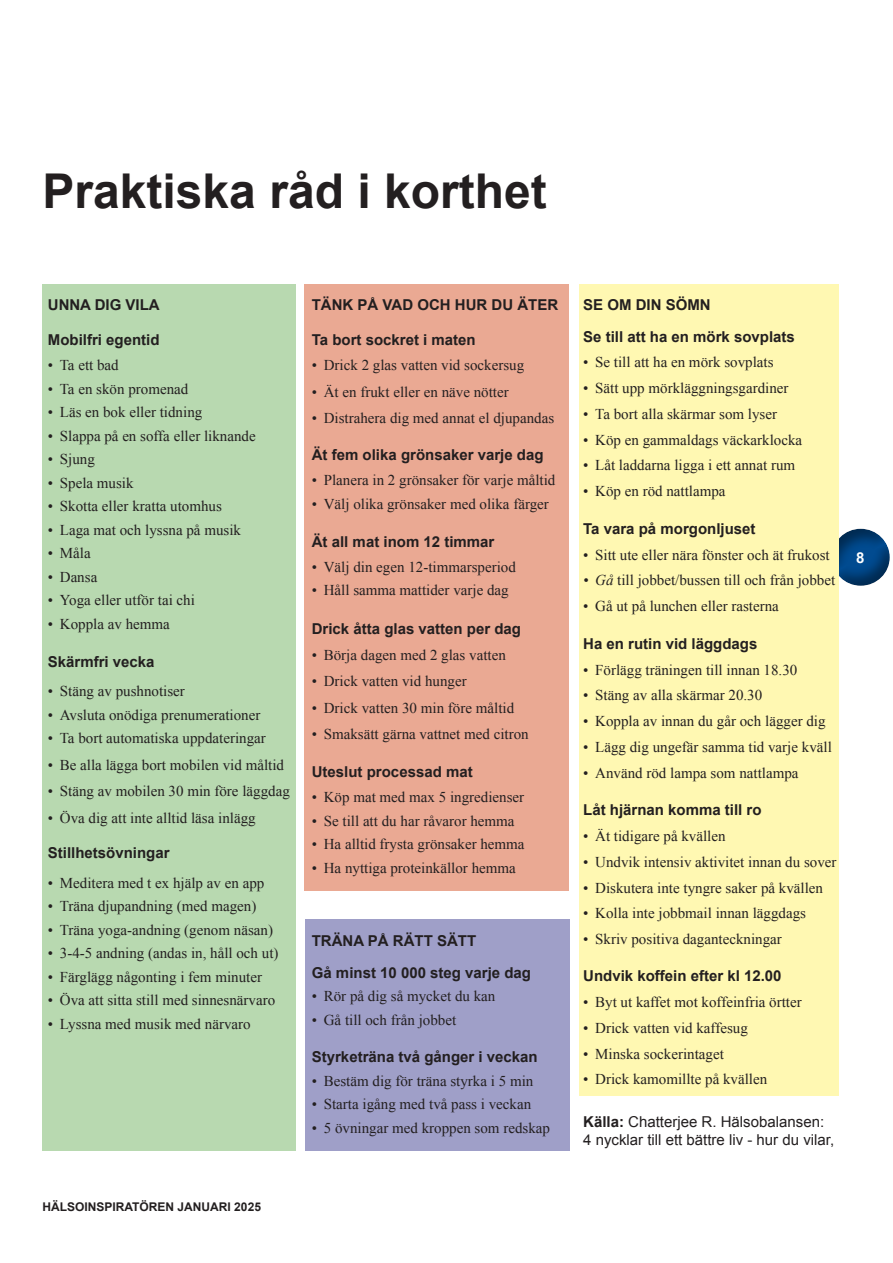
<style>
.page{position:relative;width:893px;height:1263px;background:#fff}
.page>*{position:absolute;margin:0;border:0;box-sizing:border-box;transform-origin:0 0}
.Underrubrik{font:700 48px "Arial";color:#231f20}
.t1{font:15px "Times New Roman";color:#231f20}
.Brödtext{font:700 15px "Arial";color:#231f20}
.Underrubrik-2{font:700 15px "Arial";color:#231f20}
.Brödtext-2{font:15px/18px "Arial";color:#231f20}
.t2{font:700 15px "Arial";color:#fff}
.t3{font:700 12px "Arial";color:#231f20}
.s1{font-style:italic}
.s2{font-weight:700}
</style>
<div class="page">
<div style="left:831px;top:528px;width:62px;height:58px;background:#231f20;opacity:.5"></div>
<div style="left:579px;top:285px;width:259px;height:811px;background:#fff8b2"></div>
<div style="left:306px;top:919px;width:264px;height:232px;background:#9f9fc8"></div>
<div style="left:305px;top:285px;width:264px;height:606px;background:#eaa993"></div>
<div style="left:43px;top:285px;width:253px;height:866px;background:#b8d9b0"></div>
<p class="Underrubrik" style="left:43px;top:159px;width:506px">Praktiska råd i korthet</p>
<p class="Underrubrik-2" style="left:48px;top:295px;width:113px">UNNA DIG VILA</p>
<p class="Underrubrik-2" style="left:48px;top:330px;width:113px">Mobilfri egentid</p>
<p class="t1" style="left:48px;top:355px;width:72px">• Ta ett bad</p>
<p class="t1" style="left:48px;top:379px;width:142px">• Ta en skön promenad</p>
<p class="t1" style="left:48px;top:402px;width:156px">• Läs en bok eller tidning</p>
<p class="t1" style="left:48px;top:426px;width:209px">• Slappa på en soffa eller liknande</p>
<p class="t1" style="left:48px;top:449px;width:49px">• Sjung</p>
<p class="t1" style="left:48px;top:473px;width:87px">• Spela musik</p>
<p class="t1" style="left:48px;top:496px;width:176px">• Skotta eller kratta utomhus</p>
<p class="t1" style="left:48px;top:520px;width:195px">• Laga mat och lyssna på musik</p>
<p class="t1" style="left:48px;top:543px;width:44px">• Måla</p>
<p class="t1" style="left:48px;top:567px;width:51px">• Dansa</p>
<p class="t1" style="left:48px;top:590px;width:149px">• Yoga eller utför tai chi</p>
<p class="t1" style="left:48px;top:614px;width:123px">• Koppla av hemma</p>
<p class="Brödtext" style="left:48px;top:651px;width:108px">Skärmfri vecka</p>
<p class="t1" style="left:48px;top:681px;width:138px">• Stäng av pushnotiser</p>
<p class="t1" style="left:48px;top:704px;width:214px">• Avsluta onödiga prenumerationer</p>
<p class="t1" style="left:48px;top:728px;width:219px">• Ta bort automatiska uppdateringar</p>
<p class="t1" style="left:48px;top:754px;width:238px">• Be alla lägga bort mobilen vid måltid</p>
<p class="t1" style="left:48px;top:781px;width:243px">• Stäng av mobilen 30 min före läggdag</p>
<p class="t1" style="left:48px;top:807px;width:209px">• Öva dig att inte alltid läsa inlägg</p>
<p class="Underrubrik-2" style="left:48px;top:843px;width:123px">Stillhetsövningar</p>
<p class="t1" style="left:48px;top:873px;width:218px">• Meditera med t ex hjälp av en app</p>
<p class="t1" style="left:48px;top:896px;width:210px">• Träna djupandning (med magen)</p>
<p class="t1" style="left:48px;top:920px;width:227px">• Träna yoga-andning (genom näsan)</p>
<p class="t1" style="left:48px;top:943px;width:232px">• 3-4-5 andning (andas in, håll och ut)</p>
<p class="t1" style="left:48px;top:967px;width:216px">• Färglägg någonting i fem minuter</p>
<p class="t1" style="left:48px;top:990px;width:229px">• Öva att sitta still med sinnesnärvaro</p>
<p class="t1" style="left:48px;top:1014px;width:204px">• Lyssna med musik med närvaro</p>
<p class="Brödtext" style="left:312px;top:295px;width:248px">TÄNK PÅ VAD OCH HUR DU ÄTER</p>
<p class="Underrubrik-2" style="left:312px;top:329px;width:165px">Ta bort sockret i maten</p>
<p class="t1" style="left:312px;top:355px;width:214px">• Drick 2 glas vatten vid sockersug</p>
<p class="t1" style="left:312px;top:381px;width:198px">• Ät en frukt eller en näve nötter</p>
<p class="t1" style="left:312px;top:408px;width:244px">• Distrahera dig med annat el djupandas</p>
<p class="Brödtext" style="left:312px;top:445px;width:233px">Ät fem olika grönsaker varje dag</p>
<p class="t1" style="left:312px;top:470px;width:245px">• Planera in 2 grönsaker för varje måltid</p>
<p class="t1" style="left:312px;top:494px;width:239px">• Välj olika grönsaker med olika färger</p>
<p class="Brödtext" style="left:312px;top:531px;width:184px">Ät all mat inom 12 timmar</p>
<p class="t1" style="left:312px;top:556px;width:206px">• Välj din egen 12-timmarsperiod</p>
<p class="t1" style="left:312px;top:580px;width:198px">• Håll samma mattider varje dag</p>
<p class="Underrubrik-2" style="left:312px;top:619px;width:211px">Drick åtta glas vatten per dag</p>
<p class="t1" style="left:312px;top:644px;width:196px">• Börja dagen med 2 glas vatten</p>
<p class="t1" style="left:312px;top:671px;width:156px">• Drick vatten vid hunger</p>
<p class="t1" style="left:312px;top:697px;width:204px">• Drick vatten 30 min före måltid</p>
<p class="t1" style="left:312px;top:724px;width:218px">• Smaksätt gärna vattnet med citron</p>
<p class="Underrubrik-2" style="left:312px;top:761px;width:162px">Uteslut processad mat</p>
<p class="t1" style="left:312px;top:787px;width:214px">• Köp mat med max 5 ingredienser</p>
<p class="t1" style="left:312px;top:810px;width:204px">• Se till att du har råvaror hemma</p>
<p class="t1" style="left:312px;top:834px;width:214px">• Ha alltid frysta grönsaker hemma</p>
<p class="t1" style="left:312px;top:857px;width:206px">• Ha nyttiga proteinkällor hemma</p>
<p class="Brödtext" style="left:312px;top:931px;width:166px">TRÄNA PÅ RÄTT SÄTT</p>
<p class="Brödtext" style="left:312px;top:962px;width:221px">Gå minst 10 000 steg varje dag</p>
<p class="t1" style="left:312px;top:986px;width:185px">• Rör på dig så mycket du kan</p>
<p class="t1" style="left:312px;top:1009px;width:146px">• Gå till och från jobbet</p>
<p class="Brödtext" style="left:312px;top:1047px;width:227px">Styrketräna två gånger i veckan</p>
<p class="t1" style="left:312px;top:1071px;width:223px">• Bestäm dig för träna styrka i 5 min</p>
<p class="t1" style="left:312px;top:1094px;width:221px">• Starta igång med två pass i veckan</p>
<p class="t1" style="left:312px;top:1118px;width:240px">• 5 övningar med kroppen som redskap</p>
<p class="t3" style="left:43px;top:1199px;width:220px">HÄLSOINSPIRATÖREN JANUARI 2025</p>
<p class="Brödtext" style="left:583px;top:295px;width:129px">SE OM DIN SÖMN</p>
<p class="Brödtext" style="left:583px;top:326px;width:213px">Se till att ha en mörk sovplats</p>
<p class="t1" style="left:583px;top:352px;width:192px">• Se till att ha en mörk sovplats</p>
<p class="t1" style="left:583px;top:378px;width:207px">• Sätt upp mörkläggningsgardiner</p>
<p class="t1" style="left:583px;top:404px;width:195px">• Ta bort alla skärmar som lyser</p>
<p class="t1" style="left:583px;top:429px;width:221px">• Köp en gammaldags väckarklocka</p>
<p class="t1" style="left:583px;top:455px;width:213px">• Låt laddarna ligga i ett annat rum</p>
<p class="t1" style="left:583px;top:481px;width:144px">• Köp en röd nattlampa</p>
<p class="Brödtext" style="left:583px;top:519px;width:174px">Ta vara på morgonljuset</p>
<p class="t1" style="left:583px;top:544px;width:248px">• Sitt ute eller nära fönster och ät frukost</p>
<p class="t1" style="left:583px;top:570px;width:254px"><span class="s1">• Gå</span> till jobbet/bussen till och från jobbet</p>
<p class="t1" style="left:583px;top:596px;width:197px">• Gå ut på lunchen eller rasterna</p>
<p class="Brödtext" style="left:583px;top:634px;width:176px">Ha en rutin vid läggdags</p>
<p class="t1" style="left:583px;top:659px;width:216px">• Förlägg träningen till innan 18.30</p>
<p class="t1" style="left:583px;top:685px;width:181px">• Stäng av alla skärmar 20.30</p>
<p class="t1" style="left:583px;top:711px;width:244px">• Koppla av innan du går och lägger dig</p>
<p class="t1" style="left:583px;top:737px;width:250px">• Lägg dig ungefär samma tid varje kväll</p>
<p class="t1" style="left:583px;top:762px;width:217px">• Använd röd lampa som nattlampa</p>
<p class="Brödtext" style="left:583px;top:800px;width:180px">Låt hjärnan komma till ro</p>
<p class="t1" style="left:583px;top:826px;width:144px">• Ät tidigare på kvällen</p>
<p class="t1" style="left:583px;top:852px;width:255px">• Undvik intensiv aktivitet innan du sover</p>
<p class="t1" style="left:583px;top:877px;width:241px">• Diskutera inte tyngre saker på kvällen</p>
<p class="t1" style="left:583px;top:903px;width:224px">• Kolla inte jobbmail innan läggdags</p>
<p class="t1" style="left:583px;top:929px;width:200px">• Skriv positiva daganteckningar</p>
<p class="Brödtext" style="left:583px;top:966px;width:200px">Undvik koffein efter kl 12.00</p>
<p class="t1" style="left:583px;top:992px;width:220px">• Byt ut kaffet mot koffeinfria örtter</p>
<p class="t1" style="left:583px;top:1018px;width:166px">• Drick vatten vid kaffesug</p>
<p class="t1" style="left:583px;top:1043px;width:142px">• Minska sockerintaget</p>
<p class="t1" style="left:583px;top:1069px;width:186px">• Drick kamomillte på kvällen</p>
<p class="Brödtext-2" style="left:583px;top:1113px;width:252px"><span class="s2">Källa:</span> Chatterjee R. Hälsobalansen:<br>4 nycklar till ett bättre liv - hur du vilar,</p>
<p class="t2" style="left:856px;top:548px;width:10px">8</p>
</div>
